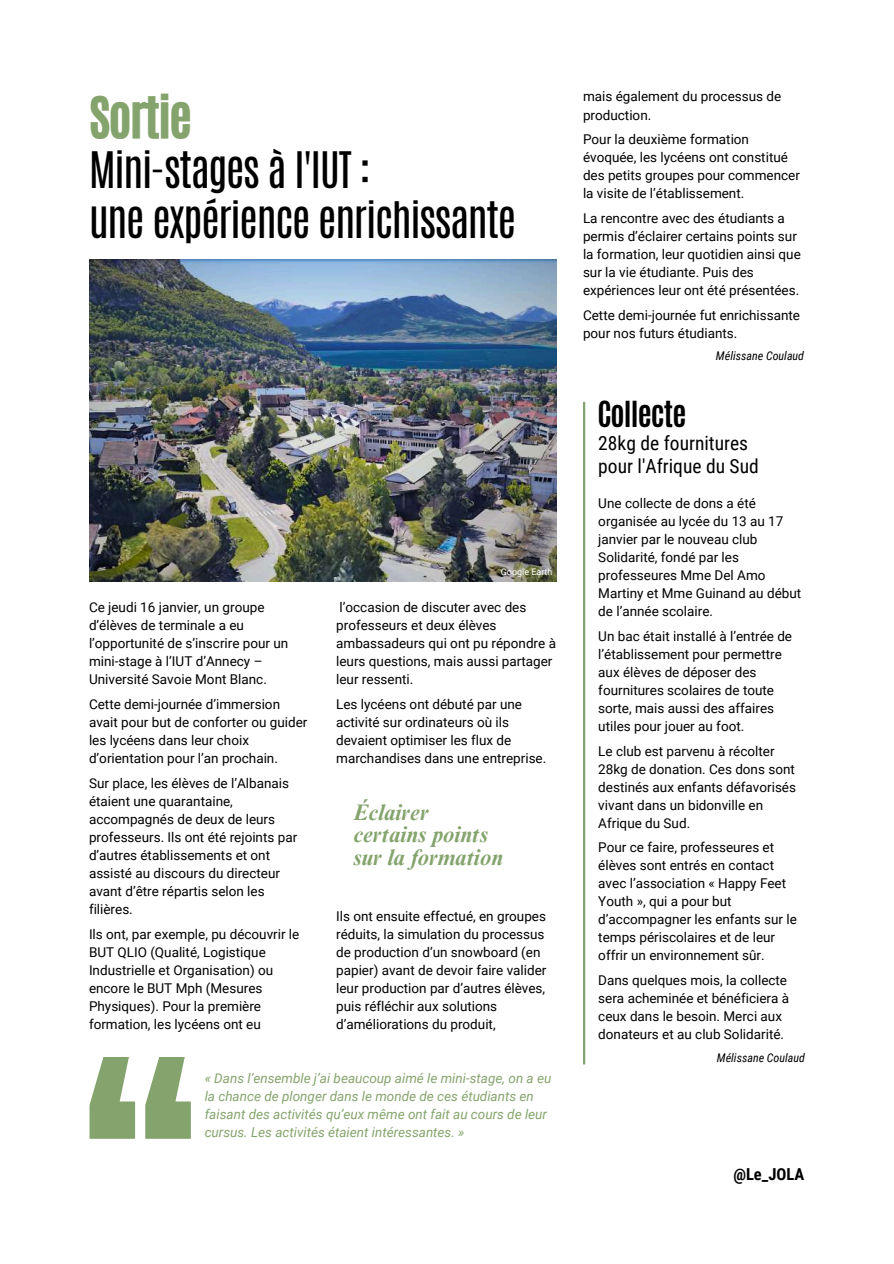
<style>
.page{position:relative;width:894px;height:1264px;background:#fff}
.page>*{position:absolute;margin:0;border:0;box-sizing:border-box;transform-origin:0 0}
.t1{font:244.95px "CA Generated";color:#85a46d}
.t2{font:48px "CA Generated";letter-spacing:-.03em;color:#85a46d}
.t3{font:42px/49.5px "Antonio";letter-spacing:-.03em;color:#000}
.t4{font:700 30px "Antonio";letter-spacing:-.03em;color:#000}
.t5{font:italic 700 22.5px/22.5px "Times NRMT Pro";color:#85a46d}
.t6{font:19.5px/22.5px "Roboto Condensed";color:#000}
.t7{font:700 16.5px "Roboto Condensed";color:#000}
.t8{font:13.5px/18px "Roboto";color:#000}
.t9{font:italic 13.5px/18px "Roboto";color:#85a46d}
.t10{font:italic 12px "Roboto Condensed";color:#000}
.t11{font:9px "Roboto";color:#fff}
</style>
<div class="page">
<hr style="left:583px;top:402px;width:2px;height:662px;background:#85a46d">
<img style="left:89px;top:259px;width:467px;height:322px">
<h2 class="t2" style="left:89px;top:83px;width:104px">SORTIE</h2>
<h3 class="t3" style="left:89px;top:146px;width:428px">Mini-stages à l'IUT :<br>une expérience enrichissante</h3>
<p class="t8" style="left:89px;top:599px;width:201px">Ce jeudi 16 janvier, un groupe d’élèves de terminale a eu l’opportunité de s’inscrire pour un mini-stage à l’IUT d’Annecy –<br>Université Savoie Mont Blanc.</p>
<p class="t8" style="left:89px;top:695px;width:220px">Cette demi-journée d’immersion avait pour but de conforter ou guider les lycéens dans leur choix d’orientation pour l’an prochain.</p>
<p class="t8" style="left:89px;top:774px;width:210px">Sur place, les élèves de l’Albanais étaient une quarantaine, accompagnés de deux de leurs professeurs. Ils ont été rejoints par d’autres établissements et ont assisté au discours du directeur avant d’être répartis selon les filières.</p>
<p class="t8" style="left:89px;top:925px;width:212px">Ils ont, par exemple, pu découvrir le<br>BUT QLIO (Qualité, Logistique<br>Industrielle et Organisation) ou encore le BUT Mph (Mesures<br>Physiques). Pour la première formation, les lycéens ont eu</p>
<p class="t11" style="left:500px;top:566px;width:53px">Google Earth</p>
<p class="t8" style="left:336px;top:599px;width:221px">l’occasion de discuter avec des professeurs et deux élèves ambassadeurs qui ont pu répondre à leurs questions, mais aussi partager leur ressenti.</p>
<p class="t8" style="left:336px;top:695px;width:211px">Les lycéens ont débuté par une activité sur ordinateurs où ils devaient optimiser les flux de marchandises dans une entreprise.</p>
<h3 class="t5" style="left:353px;top:803px;width:151px">Éclairer certains points sur la formation</h3>
<p class="t8" style="left:336px;top:907px;width:212px">Ils ont ensuite effectué, en groupes réduits, la simulation du processus de production d’un snowboard (en papier) avant de devoir faire valider leur production par d’autres élèves, puis réfléchir aux solutions d’améliorations du produit,</p>
<h1 class="t1" style="left:76px;top:992px;width:124px">“</h1>
<p class="t9" style="left:205px;top:1069px;width:348px">« Dans l’ensemble j’ai beaucoup aimé le mini-stage, on a eu la chance de plonger dans le monde de ces étudiants en faisant des activités qu’eux même ont fait au cours de leur cursus. Les activités étaient intéressantes. »</p>
<p class="t8" style="left:583px;top:88px;width:200px">mais également du processus de production.</p>
<p class="t8" style="left:583px;top:131px;width:218px">Pour la deuxième formation évoquée, les lycéens ont constitué des petits groupes pour commencer la visite de l’établissement.</p>
<p class="t8" style="left:583px;top:209px;width:219px">La rencontre avec des étudiants a permis d’éclairer certains points sur la formation, leur quotidien ainsi que sur la vie étudiante. Puis des expériences leur ont été présentées.</p>
<p class="t8" style="left:583px;top:306px;width:218px">Cette demi-journée fut enrichissante pour nos futurs étudiants.</p>
<p class="t10" style="left:715px;top:349px;width:90px">Mélissane Coulaud</p>
<h3 class="t4" style="left:597px;top:393px;width:90px">Collecte</h3>
<h3 class="t6" style="left:598px;top:432px;width:162px">28kg de fournitures pour l'Afrique du Sud</h3>
<p class="t8" style="left:598px;top:494px;width:204px">Une collecte de dons a été organisée au lycée du 13 au 17 janvier par le nouveau club<br>Solidarité, fondé par les professeures Mme Del Amo<br>Martiny et Mme Guinand au début de l’année scolaire.</p>
<p class="t8" style="left:598px;top:627px;width:195px">Un bac était installé à l’entrée de l’établissement pour permettre aux élèves de déposer des fournitures scolaires de toute sorte, mais aussi des affaires utiles pour jouer au foot.</p>
<p class="t8" style="left:598px;top:742px;width:199px">Le club est parvenu à récolter<br>28kg de donation. Ces dons sont destinés aux enfants défavorisés vivant dans un bidonville en<br>Afrique du Sud.</p>
<p class="t8" style="left:598px;top:838px;width:200px">Pour ce faire, professeures et élèves sont entrés en contact avec l’association « Happy Feet<br>Youth », qui a pour but d’accompagner les enfants sur le temps périscolaires et de leur offrir un environnement sûr.</p>
<p class="t8" style="left:598px;top:971px;width:192px">Dans quelques mois, la collecte sera acheminée et bénéficiera à ceux dans le besoin. Merci aux donateurs et au club Solidarité.</p>
<p class="t10" style="left:716px;top:1050px;width:90px">Mélissane Coulaud</p>
<p class="t7" style="left:733px;top:1164px;width:72px">@Le_JOLA</p>
</div>
